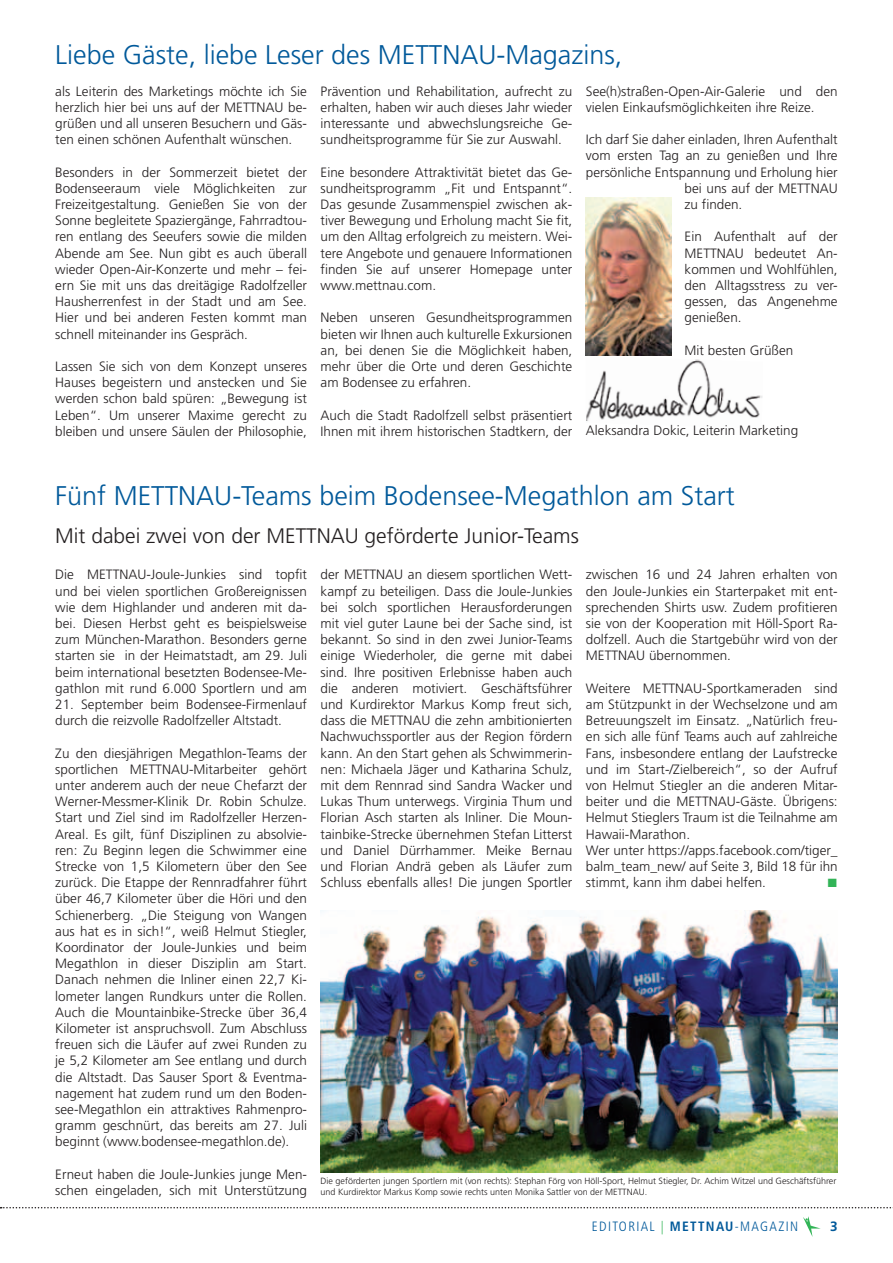
<style>
.page{position:relative;width:893px;height:1263px;background:#fff}
.page>*{position:absolute;margin:0;border:0;box-sizing:border-box;transform-origin:0 0}
.t1{font:300 27px "Frutiger";color:#00599a}
.t2{font:300 21px "Frutiger";color:#231f20}
.t3{font:300 13.5px/16.2px "Frutiger";color:#231f20;text-align:justify}
.t4{font:300 condensed 13.5px "Frutiger";letter-spacing:.1em;color:#00599a}
.t5{font:700 13.5px "Frutiger";color:#00599a}
.t6{font:12px "Zapf Dingbats ITC";color:#32b457}
.t7{font:300 9px/10.8px "Frutiger";color:#231f20}
.s1{color:#32b457}
.s2{font-weight:700}
</style>
<div class="page">
<svg style="left:803px;top:1216px;width:18px;height:21px"></svg>
<svg style="left:0;top:1207px;width:893px;height:1px"></svg>
<img style="left:586px;top:359px;width:177px;height:62px">
<img style="left:586px;top:198px;width:85px;height:157px">
<img style="left:321px;top:910px;width:517px;height:262px">
<h1 class="t1" style="left:55px;top:39px;width:363px">Liebe Gäste, liebe Leser des METTNAU</h1>
<h1 class="t1" style="left:496px;top:39px;width:128px">-Magazins,</h1>
<p class="t3" style="left:586px;top:83px;width:253px">See(h)straßen-Open-Air-Galerie und den vielen Einkaufsmöglichkeiten ihre Reize.</p>
<p class="t3" style="left:586px;top:131px;width:253px">Ich darf Sie daher einladen, Ihren Aufenthalt</p>
<p class="t3" style="left:586px;top:148px;width:253px">vom ersten Tag an zu genießen und Ihre</p>
<p class="t3" style="left:586px;top:164px;width:253px">persönliche Entspannung und Erholung hier</p>
<p class="t3" style="left:685px;top:180px;width:115px">bei uns auf der METTNAU</p>
<p class="t3" style="left:685px;top:196px;width:59px">zu finden.</p>
<p class="t3" style="left:685px;top:229px;width:155px">Ein Aufenthalt auf der<br>METTNAU</p>
<p class="t3" style="left:321px;top:83px;width:253px">Prävention und Rehabilitation, aufrecht zu erhalten, haben wir auch dieses Jahr wieder interessante und abwechslungsreiche Ge&shy;sundheitsprogramme für Sie zur Auswahl.</p>
<p class="t3" style="left:321px;top:164px;width:253px">Eine besondere Attraktivität bietet das Ge&shy;sundheitsprogramm „Fit und Entspannt“.<br>Das gesunde Zusammenspiel zwischen ak&shy;tiver Bewegung und Erholung macht Sie fit, um den Alltag erfolgreich zu meistern. Wei&shy;tere Angebote und genauere Informationen finden Sie auf unserer Homepage unter www.mettnau.com.</p>
<p class="t3" style="left:321px;top:310px;width:253px">Neben unseren Gesundheitsprogrammen bieten wir Ihnen auch kulturelle Exkursionen an, bei denen Sie die Möglichkeit haben, mehr über die Orte und deren Geschichte am Bodensee zu erfahren.</p>
<p class="t3" style="left:321px;top:407px;width:253px">Auch die Stadt Radolfzell selbst präsentiert<br>Ihnen mit ihrem historischen Stadtkern, der</p>
<p class="t3" style="left:55px;top:83px;width:253px">als Leiterin des Marketings möchte ich Sie herzlich hier bei uns auf der METTNAU</p>
<p class="t3" style="left:55px;top:99px;width:253px;text-indent:233px">be&shy;grüßen und all unseren Besuchern und Gäs&shy;ten einen schönen Aufenthalt wünschen.</p>
<p class="t3" style="left:55px;top:164px;width:253px">Besonders in der Sommerzeit bietet der Bodenseeraum viele Möglichkeiten zur Freizeitgestaltung. Genießen Sie von der Sonne begleitete Spaziergänge, Fahrradtou&shy;ren entlang des Seeufers sowie die milden Abende am See. Nun gibt es auch überall wieder Open-Air-Konzerte und mehr – fei&shy;ern Sie mit uns das dreitägige Radolfzeller Hausherrenfest in der Stadt und am See.<br>H ier und bei anderen Festen kommt man schnell miteinander ins Gespräch.</p>
<p class="t3" style="left:55px;top:358px;width:253px">Lassen Sie sich von dem Konzept unseres Hauses begeistern und anstecken und Sie werden schon bald spüren: „Bewegung ist Leben“. U m unserer Maxime gerecht zu bleiben und unsere Säulen der Philosophie,</p>
<p class="t3" style="left:685px;top:245px;width:155px;text-indent:70px">bedeutet An&shy;kommen und Wohlfühlen, den Alltagsstress zu ver&shy;gessen, das Angenehme genießen.</p>
<p class="t3" style="left:685px;top:342px;width:110px">Mit besten Grüßen</p>
<p class="t3" style="left:586px;top:423px;width:214px">Aleksandra Dokic, Leiterin Marketing</p>
<h1 class="t1" style="left:55px;top:480px;width:99px">Fünf METTNAU</h1>
<h1 class="t1" style="left:232px;top:480px;width:504px">-Teams beim Bodensee-Megathlon am Start</h1>
<h2 class="t2" style="left:55px;top:524px;width:243px">Mit dabei zwei von der METTNAU</h2>
<h2 class="t2" style="left:365px;top:524px;width:216px">geförderte Junior-Teams</h2>
<p class="t3" style="left:321px;top:566px;width:44px">der METTNAU</p>
<p class="t3" style="left:55px;top:566px;width:253px;text-indent:91px">-Joule-Junkies sind topfit und bei vielen sportlichen Großereignissen wie dem H ighlander und anderen mit da&shy;bei. Diesen Herbst geht es beispielsweise zum München-Marathon. Besonders gerne starten sie in der Heimatstadt, am 29. Juli beim international besetzten Bodensee-Me&shy;gathlon mit rund 6.000 Sportlern und am</p>
<p class="t3" style="left:55px;top:696px;width:253px">21. September beim Bodensee-Firmenlauf durch die reizvolle Radolfzeller Altstadt.</p>
<p class="t3" style="left:55px;top:745px;width:253px">Zu den diesjährigen Megathlon-Teams der sportlichen METTNAU</p>
<p class="t3" style="left:321px;top:566px;width:253px;text-indent:87px">an diesem sportlichen Wett&shy;kampf zu beteiligen. Dass die Joule-Junkies bei solch sportlichen Herausforderungen mit viel guter Laune bei der Sache sind, ist bekannt. So sind in den zwei Junior-Teams einige Wiederholer, die gerne mit dabei sind. Ihre positiven Erlebnisse haben auch die anderen motiviert. Geschäftsführer und Kurdirektor Markus Komp freut sich, dass die METTNAU</p>
<p class="t3" style="left:586px;top:566px;width:253px">zwischen 16 und 24 Jahren erhalten von den Joule-Junkies ein Starterpaket mit ent&shy;sprechenden Shirts usw. Zudem profitieren sie von der Kooperation mit Höll-Sport Ra&shy;dolfzell. Auch die Startgebühr wird von der METTNAU</p>
<p class="t3" style="left:55px;top:566px;width:53px">Die METTNAU</p>
<p class="t3" style="left:649px;top:647px;width:84px">übernommen.</p>
<p class="t3" style="left:586px;top:680px;width:78px">Weitere METTNAU</p>
<p class="t3" style="left:586px;top:680px;width:253px;text-indent:116px">-Sportkameraden sind am Stützpunkt in der Wechselzone und am Betreuungszelt im Einsatz. „Natürlich freu&shy;en sich alle fünf Teams auch auf zahlreiche Fans, insbesondere entlang der Laufstrecke und im Start-/Zielbereich“, so der Aufruf von Helmut Stiegler an die anderen Mitar&shy;beiter und die METTNAU</p>
<p class="t3" style="left:321px;top:712px;width:253px;text-indent:114px">die zehn ambitionierten Nachwuchssportler aus der Region fördern kann. An den Start gehen als Schwimmerin&shy;nen: Michaela Jäger und Katharina Schulz, mit dem Rennrad sind Sandra Wacker und Lukas Thum unterwegs. Virginia Thum und Florian Asch starten als Inliner. Die Moun&shy;tainbike-Strecke übernehmen Stefan Litterst und Daniel Dürrhammer. Meike Bernau und Florian Andrä geben als Läufer zum Schluss ebenfalls alles! Die jungen Sportler</p>
<p class="t3" style="left:55px;top:761px;width:253px;text-indent:134px">-Mitarbeiter gehört unter anderem auch der neue Chefarzt der Werner-Messmer-Klinik Dr. Robin Schulze.<br>Start und Ziel sind im Radolfzeller Herzen-Areal. Es gilt, fünf Disziplinen zu absolvie&shy;ren: Zu Beginn legen die Schwimmer eine Strecke von 1,5 Kilometern über den See zurück. Die Etappe der Rennradfahrer führt über 46,7 Kilometer über die Höri und den Schienerberg. „Die Steigung von Wangen aus hat es in sich!“, weiß Helmut Stiegler, Koordinator der Joule-Junkies und beim Megathlon in dieser Disziplin am Start.<br>Danach nehmen die Inliner einen 22,7 Ki&shy;lometer langen Rundkurs unter die Rollen.<br>Auch die Mountainbike-Strecke über 36,4<br>Kilometer ist anspruchsvoll. Zum Abschluss freuen sich die Läufer auf zwei Runden zu je 5,2 Kilometer am See entlang und durch die Altstadt. Das Sauser Sport &amp; Eventma&shy;nagement hat zudem rund um den Boden&shy;see-Megathlon ein attraktives Rahmenpro&shy;gramm geschnürt, das bereits am 27. Juli beginnt (www.bodensee-megathlon.de).</p>
<p class="t3" style="left:55px;top:1166px;width:253px">Erneut haben die Joule-Junkies junge Men&shy;schen eingeladen, sich mit U nterstützung</p>
<p class="t3" style="left:586px;top:793px;width:253px;text-align:left;text-indent:150px">-Gäste. Übrigens:<br>Helmut Stieglers Traum ist die Teilnahme am Hawaii-Marathon.<br>Wer unter https://apps.facebook.com/tiger_ balm_team_new/ auf Seite 3, Bild 18 für ihn stimmt, kann ihm dabei helfen.</p>
<p class="t6" style="left:828px;top:877px;width:11px">■</p>
<p class="t7" style="left:321px;top:1175px;width:517px">Die geförderten jungen Sportlern mit (von rechts): Stephan Förg von Höll-Sport, Helmut Stiegler, Dr. Achim Witzel und Geschäftsführer und Kurdirektor Markus Komp sowie rechts unten Monika Sattler von der METTNAU</p>
<p class="t7" style="left:645px;top:1186px;width:4px">.</p>
<p class="t4" style="left:592px;top:1219px;width:208px">EDITORIAL <span class="s1">|</span> <span class="s2">METTNAU</span>-MAGAZIN</p>
<p class="t5" style="left:830px;top:1218px;width:9px">3</p>
</div>
